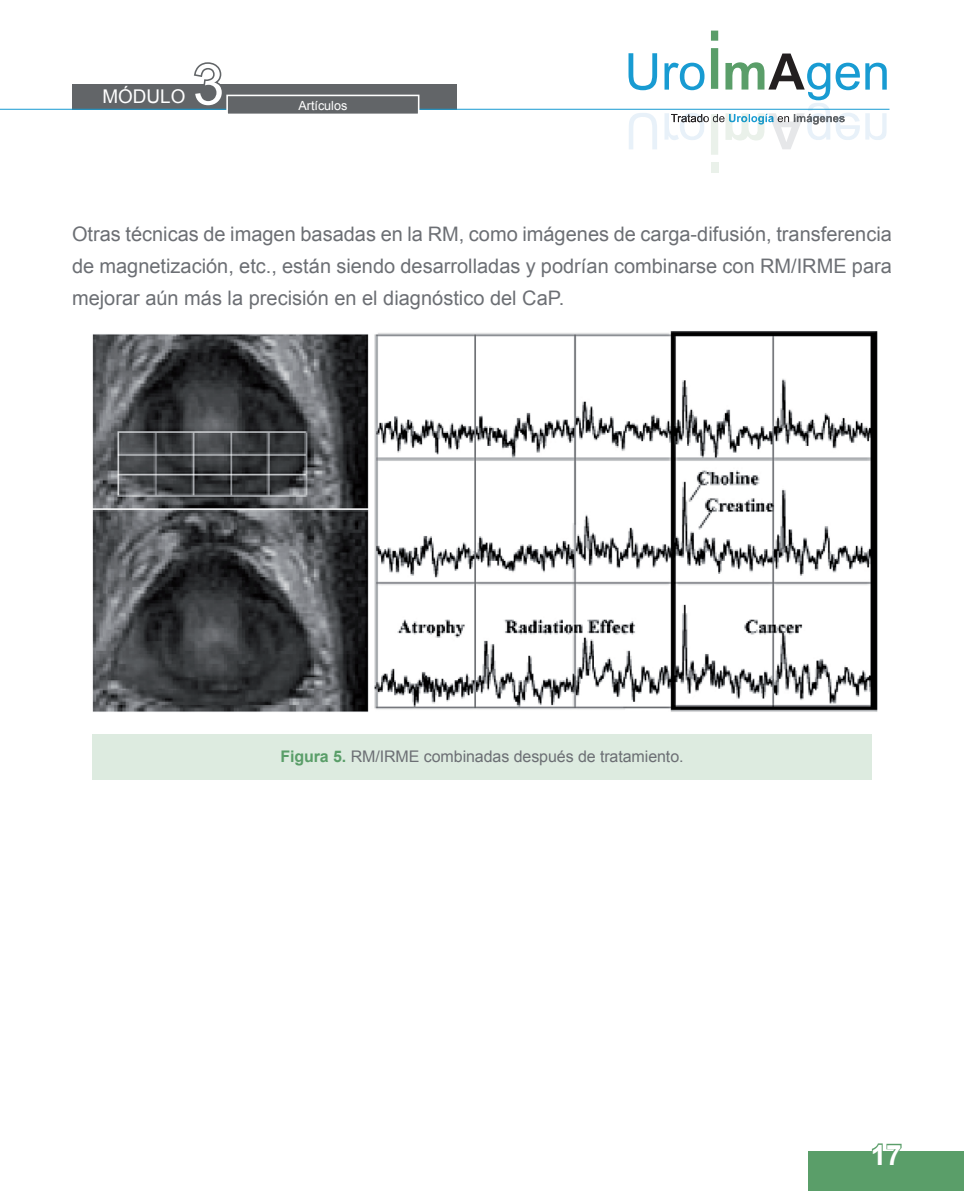
<style>
.page{position:relative;width:964px;height:1191px;background:#fff}
.page>*{position:absolute;margin:0;border:0;box-sizing:border-box;transform-origin:0 0}
.t1{font:56.6px "Arial";color:#fff}
.t2{font:700 28px "Arial";color:#fff}
.t3{font:20px/32px "Arial";color:#6c6f74;text-align:justify}
.t4{font:18.8px "Arial";color:#fff}
.t5{font:16px "Arial";letter-spacing:-.005em;color:#6c6f74}
.t6{font:12.6px "Arial";color:#fff}
.s1{font-weight:700;color:#5a9e69}
</style>
<div class="page">
<div style="left:72px;top:84px;width:384px;height:26px;background:#626568"></div>
<svg style="left:194px;top:62px;width:28px;height:22px"></svg>
<div style="left:711px;top:162px;width:7px;height:10px;background:#eaf1ea"></div>
<hr style="left:0;top:109px;width:889px;height:1px;background:#189bd2">
<div style="left:227px;top:95px;width:192px;height:19px;background:#626568"></div>
<div style="left:226px;top:95px;width:193px;height:20px;border:2px solid #fff"></div>
<div style="left:809px;top:1151px;width:155px;height:40px;background:#5a9e69"></div>
<svg style="left:871px;top:1143px;width:31px;height:8px"></svg>
<img style="left:92px;top:331px;width:786px;height:381px">
<div style="left:92px;top:733px;width:780px;height:46px;background:#ddebe0"></div>
<svg style="left:628px;top:31px;width:259px;height:124px"></svg>
<p class="t4" style="left:102px;top:86px;width:84px">MÓDULO</p>
<h1 class="t1" style="left:193px;top:53px;width:33px">3</h1>
<p class="t6" style="left:298px;top:98px;width:51px">Artículos</p>
<p class="t3" style="left:72px;top:218px;width:821px">Otras técnicas de imagen basadas en la RM, como imágenes de carga-difusión, transferencia de magnetización, etc., están siendo desarrolladas y podrían combinarse con RM/IRME para mejorar aún más la precisión en el diagnóstico del CaP.</p>
<p class="t5" style="left:280px;top:747px;width:405px"><span class="s1">Figura 5.</span> RM/IRME combinadas después de tratamiento.</p>
<h2 class="t2" style="left:870px;top:1139px;width:33px">17</h2>
</div>
